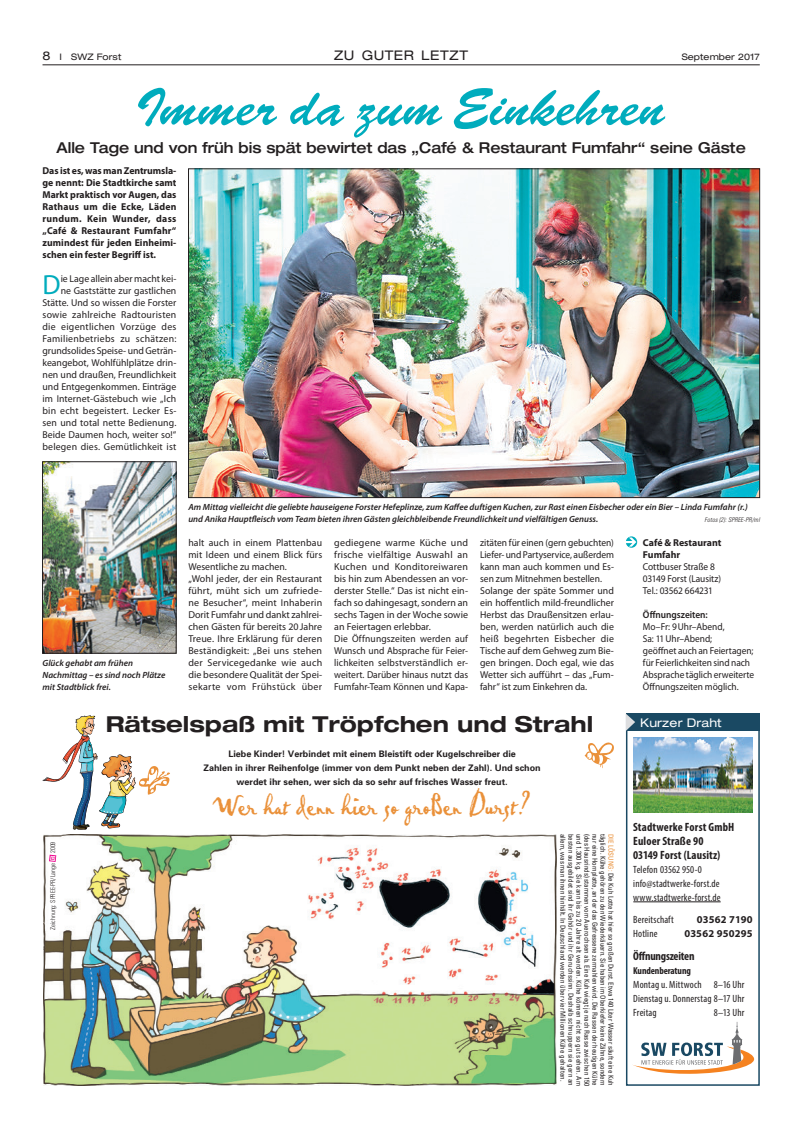
<style>
.page{position:relative;width:808px;height:1134px;background:#fff}
.page>*{position:absolute;margin:0;border:0;box-sizing:border-box;transform-origin:0 0}
.t1{font:54px "Brush Scr D";letter-spacing:-.005em;color:#00acbd}
.t2{font:33px "Pablo Plain";color:#ea913a}
.t3{font:27.8px "Myriad Pro";color:#00acbd}
.t4{font:700 expanded 22px "Helvetica Neue LT";color:#231f20}
.t5{font:500 expanded 15px "Helvetica Neue LT";color:#231f20;scale:.94 1}
.t6{font:expanded 13.3px "Helvetica Neue LT";letter-spacing:.04em;color:#231f20}
.t7{font:700 condensed 12px/14px "Myriad Pro";letter-spacing:.01em;color:#231f20}
.t8{font:700 condensed 12px "Myriad Pro";letter-spacing:-.02em;color:#231f20}
.t9{font:expanded 12px "Helvetica Neue LT";letter-spacing:.01em;color:#fff}
.t10{font:condensed 10.5px/14px "Myriad Pro";letter-spacing:.01em;color:#231f20}
.t11{font:700 10.5px "Myriad Pro";letter-spacing:.015em;color:#231f20}
.t12{font:10px/12px "Myriad Pro";letter-spacing:.005em;color:#231f20}
.t13{font:10px/12px "Myriad Pro";letter-spacing:.005em;color:#231f20;scale:.95 1}
.t14{font:700 10px/12px "Myriad Pro";color:#231f20;text-align:justify}
.t15{font:10px/12px "Myriad Pro";letter-spacing:.005em;color:#231f20;scale:.94 1}
.t16{font:600 10px "Myriad Pro";letter-spacing:-.005em;color:#231f20;scale:.94 1}
.t17{font:700 condensed 10px "Myriad Pro";letter-spacing:-.015em;color:#231f20}
.t18{font:italic 600 9px/12px "Myriad Pro";color:#231f20}
.t19{font:700 9px/14px "Univers";color:#231f20;text-align:center}
.t20{font:expanded 9px "Helvetica Neue LT";letter-spacing:.01em;color:#231f20}
.t21{font:condensed 7px "Univers";color:#231f20}
.t22{font:300 condensed 6.5px "Univers";color:#231f20}
.t23{font:italic 300 condensed 6.5px "Univers";letter-spacing:.01em;color:#231f20}
.s1{font-size:12px}
.s2{color:#ea913a}
</style>
<div class="page">
<img style="left:43px;top:835px;width:513px;height:251px">
<hr style="left:43px;top:64px;width:717px;height:1px;background:#231f20">
<div style="left:626px;top:714px;width:134px;height:372px;border:2px solid #1a4963"></div>
<hr style="left:633px;top:901px;width:88px;height:1px;background:#231f20">
<svg style="left:632px;top:1022px;width:122px;height:52px"></svg>
<div style="left:626px;top:714px;width:134px;height:17px;background:#1a4963"></div>
<svg style="left:626px;top:714px;width:9px;height:17px"></svg>
<img style="left:190px;top:171px;width:568px;height:325px">
<svg style="left:626px;top:536px;width:11px;height:12px"></svg>
<img style="left:42px;top:715px;width:128px;height:115px">
<svg style="left:584px;top:742px;width:30px;height:26px"></svg>
<img style="left:633px;top:738px;width:120px;height:75px">
<svg style="left:49px;top:855px;width:7px;height:7px"></svg>
<img style="left:44px;top:463px;width:131px;height:189px">
<div style="left:42px;top:461px;width:135px;height:193px;border:1px solid #231f20"></div>
<p class="t20" style="left:43px;top:51px;width:80px"><span class="s1">8</span> I SWZ Forst</p>
<h3 class="t6" style="left:334px;top:47px;width:135px">ZU GUTER LETZT</h3>
<p class="t20" style="left:682px;top:51px;width:80px">September 2017</p>
<h1 class="t1" style="left:138px;top:76px;width:529px">Immer da zum Einkehren</h1>
<h3 class="t5" style="left:56px;top:138px;width:735px">Alle Tage und von früh bis spät bewirtet das „Café &amp; Restaurant Fumfahr“ seine Gäste</h3>
<p class="t14" style="left:43px;top:164px;width:135px">Das ist es, was man Zentrumsla&shy;ge nennt: Die Stadtkirche samt Markt praktisch vor Augen, das Rathaus um die Ecke, Läden rundum. Kein Wunder, dass „Café &amp; Restaurant Fumfahr“ zumindest für jeden Einheimi&shy;schen ein fester Begriff ist.</p>
<h3 class="t3" style="left:43px;top:267px;width:20px">D</h3>
<p class="t12" style="left:43px;top:272px;width:135px;text-align:right">ie Lage allein aber macht kei-<br>ne Gaststätte zur gastlichen<br>Stätte. Und so wissen die Forster sowie zahlreiche Radtouristen die eigentlichen Vorzüge des<br>Familienbetriebs zu schätzen: grundsolides Speise- und Geträn&shy;keangebot, Wohlfühlplätze drin&shy;nen und draußen, Freundlichkeit und Entgegenkommen. Einträge im Internet-Gästebuch wie „Ich bin echt begeistert. Lecker Es&shy;sen und total nette Bedienung.<br>Beide Daumen hoch, weiter so!“ belegen dies. Gemütlichkeit ist</p>
<p class="t18" style="left:43px;top:656px;width:124px">Glück gehabt am frühen<br>Nachmittag – es sind noch Plätze mit Stadtblick frei.</p>
<p class="t18" style="left:188px;top:500px;width:561px">Am Mittag vielleicht die geliebte hauseigene Forster Hefeplinze, zum Kaffee duftigen Kuchen, zur Rast einen Eisbecher oder ein Bier – Linda Fumfahr (r.) und Anika Hauptfleisch vom Team bieten ihren Gästen gleichbleibende Freundlichkeit und vielfältigen Genuss.</p>
<p class="t23" style="left:705px;top:515px;width:57px">Fotos (2): SPREE-PR/ml</p>
<p class="t12" style="left:188px;top:536px;width:135px">halt auch in einem Plattenbau mit Ideen und einem Blick fürs<br>Wesentliche zu machen.<br>„Wohl jeder, der ein Restaurant führt, müht sich um zufriede&shy;ne Besucher“, meint Inhaberin<br>Dorit Fumfahr und dankt zahlrei&shy;chen Gästen für bereits 20Jahre<br>Treue. Ihre Erklärung für deren<br>Beständigkeit: „Bei uns stehen der Servicegedanke wie auch die besondere Qualität der Spei&shy;sekarte vom Frühstück über</p>
<p class="t12" style="left:334px;top:536px;width:135px">gediegene warme Küche und frische vielfältige Auswahl an<br>Kuchen und Konditoreiwaren bis hin zum Abendessen an vor&shy;derster Stelle.“ Das ist nicht ein&shy;fach so dahingesagt, sondern an sechs Tagen in der Woche sowie an Feiertagen erlebbar.<br>Die Öffnungszeiten werden auf<br>Wunsch und Absprache für Feier&shy;lichkeiten selbstverständlich er&shy;weitert. Darüber hinaus nutzt das<br>Fumfahr-Team Können und Kapa-</p>
<p class="t13" style="left:480px;top:536px;width:142px">zitäten für einen (gern gebuchten)<br>Liefer- und Partyservice, außerdem kann man auch kommen und Es&shy;sen zum Mitnehmen bestellen.<br>Solange der späte Sommer und ein hoffentlich mild-freundlicher<br>Herbst das Draußensitzen erlau&shy;ben, werden natürlich auch die heiß begehrten Eisbecher die<br>Tische auf dem Gehweg zum Bie&shy;gen bringen. Doch egal, wie das<br>Wetter sich aufführt – das „Fum&shy;fahr“ ist zum Einkehren da.</p>
<p class="t14" style="left:643px;top:536px;width:80px">Café &amp; Restaurant<br>Fumfahr</p>
<p class="t15" style="left:643px;top:560px;width:85px">Cottbuser Straße 8<br>03149 Forst (Lausitz)<br>Tel.: 03562 664231</p>
<p class="t16" style="left:643px;top:608px;width:70px">Öffnungszeiten:</p>
<p class="t15" style="left:643px;top:620px;width:120px">Mo–Fr: 9Uhr–Abend,<br>Sa: 11Uhr–Abend;<br>geöffnet auch an Feiertagen; für Feierlichkeiten sind nach<br>Absprache täglich erweiterte<br>Öffnungszeiten möglich.</p>
<p class="t22" style="left:49px;top:853px;width:13px;rotate:-90deg">2009</p>
<p class="t22" style="left:49px;top:930px;width:68px;rotate:-90deg">Zeichnung: SPREE-PR/Lange</p>
<h3 class="t4" style="left:106px;top:711px;width:489px">Rätselspaß mit Tröpfchen und Strahl</h3>
<p class="t19" style="left:204px;top:747px;width:339px">Liebe Kinder! Verbindet mit einem Bleistift oder Kugelschreiber die<br>Zahlen in ihrer Reihenfolge (immer von dem Punkt neben der Zahl). Und schon werdet ihr sehen, wer sich da so sehr auf frisches Wasser freut.</p>
<h2 class="t2" style="left:213px;top:784px;width:319px">Wer hat denn hier so großen Durst?</h2>
<p class="t21" style="left:567px;top:834px;width:249px;rotate:90deg">allem, was man ihnen hinhält. In Deutschland werden über vier Millionen Kühe gehalten.</p>
<p class="t21" style="left:575px;top:834px;width:254px;rotate:90deg">besten ausgebildet sind ihr Gehör und ihr Geruchssinn. Deshalb schnuppern sie gern an</p>
<p class="t21" style="left:583px;top:834px;width:253px;rotate:90deg">und 1.300 kg. Sie kann bis zu 20 Jahre alt werden. Kühe können nicht so gut sehen. Am</p>
<p class="t21" style="left:591px;top:834px;width:254px;rotate:90deg">(des Hausrinds) stammen vom Auerochsen ab. Eine Kuh wiegt je nach Rasse zwischen 150</p>
<p class="t21" style="left:599px;top:834px;width:253px;rotate:90deg">nur eine Hornplatte, an der das Gefressene zermahlen wird. Die Rassen der heutigen Kühe</p>
<p class="t21" style="left:607px;top:834px;width:253px;rotate:90deg">täglich. Kühe gehören zu den Wiederkäuern. Sie haben im Oberkiefer keine Zähne, sondern</p>
<p class="t21" style="left:615px;top:834px;width:253px;rotate:90deg"><span class="s2">DIE LÖSUNG:</span> Die Kuh Lotte hat hier so großen Durst. Etwa 140 Liter Wasser säuft eine Kuh</p>
<p class="t9" style="left:640px;top:715px;width:83px">Kurzer Draht</p>
<p class="t7" style="left:633px;top:819px;width:103px">Stadtwerke Forst GmbH<br>Euloer Straße 90<br>03149 Forst (Lausitz)</p>
<p class="t10" style="left:633px;top:862px;width:89px">Telefon 03562 950-0 info@stadtwerke-forst.de www.stadtwerke-forst.de</p>
<p class="t10" style="left:633px;top:913px;width:42px">Bereitschaft</p>
<p class="t11" style="left:697px;top:913px;width:57px">03562 7190</p>
<p class="t10" style="left:633px;top:927px;width:26px">Hotline</p>
<p class="t11" style="left:684px;top:927px;width:70px">03562 950295</p>
<p class="t8" style="left:633px;top:948px;width:63px">Öffnungszeiten</p>
<p class="t17" style="left:633px;top:964px;width:59px">Kundenberatung</p>
<p class="t10" style="left:633px;top:977px;width:112px;text-align:justify">Montag u. Mittwoch 8–16 Uhr Dienstag u. Donnerstag 8–17 Uhr Freitag</p>
<p class="t10" style="left:714px;top:1005px;width:32px">8–13 Uhr</p>
</div>
